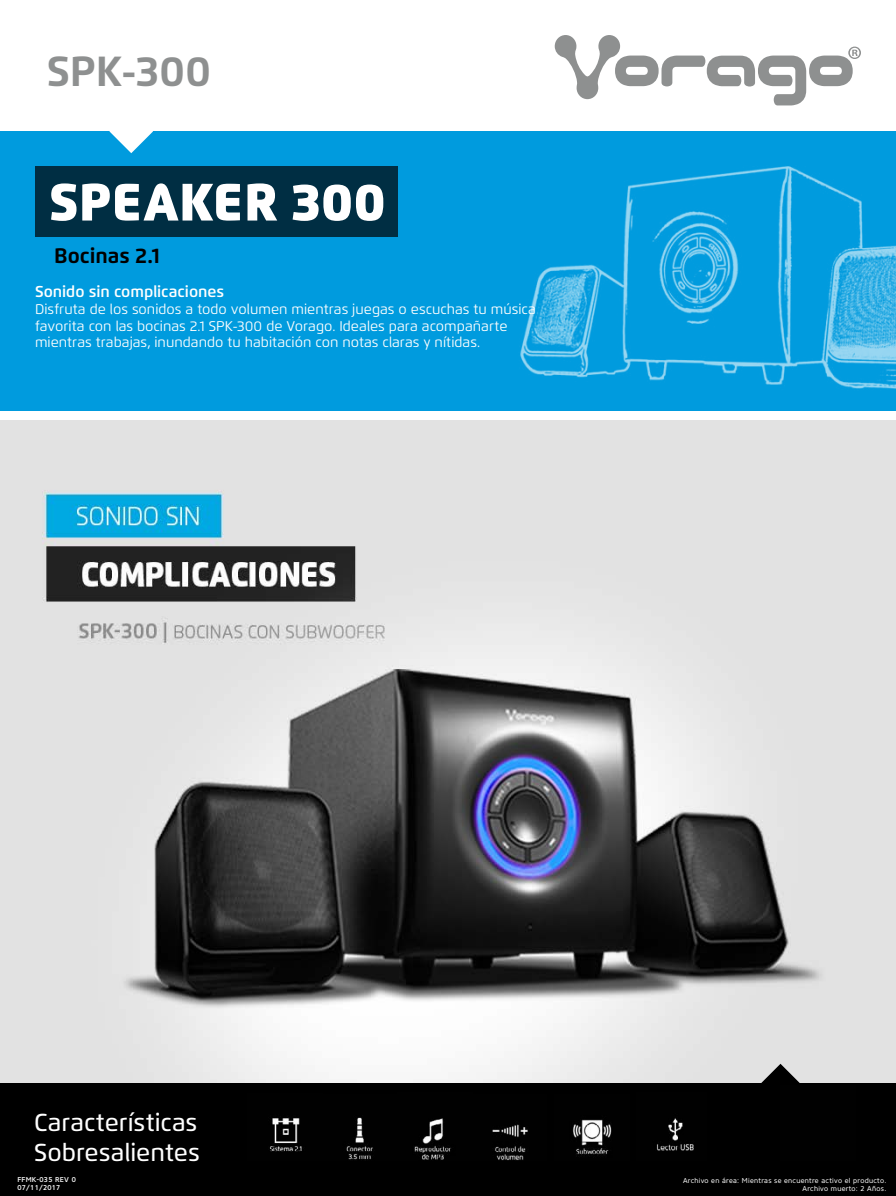
<style>
.page{position:relative;width:896px;height:1196px;background:#fff}
.page>*{position:absolute;margin:0;border:0;box-sizing:border-box;transform-origin:0 0}
.t1{font:900 52.5px "Flexo";color:#fff}
.t2{font:700 42px "Flexo";color:#8e9090}
.t3{font:500 24.5px/29.4px "Flexo";color:#fff}
.t4{font:700 21px "Flexo";color:#000}
.t5{font:600 15.75px "Flexo";color:#fff}
.t6{font:14px/16.8px "Flexo";color:#fff}
.t7{font:7px/7.9px "Core Sans N45";letter-spacing:.04em;color:#fff;text-align:right}
.t8{font:500 7px/7.9px "Core Sans N55";letter-spacing:.04em;color:#fff}
</style>
<div class="page">
<div style="left:0;top:1082px;width:896px;height:113px;background:#000"></div>
<img style="left:0;top:131px;width:896px;height:280px">
<img style="left:0;top:420px;width:896px;height:661px">
<svg style="left:109px;top:131px;width:44px;height:22px"></svg>
<div style="left:35px;top:166px;width:362px;height:70px;background:#002e43"></div>
<svg style="left:759px;top:1063px;width:43px;height:20px"></svg>
<img style="left:270px;top:1117px;width:181px;height:43px">
<img style="left:573px;top:1119px;width:39px;height:36px">
<img style="left:656px;top:1118px;width:38px;height:33px">
<img style="left:492px;top:1124px;width:36px;height:36px">
<svg style="left:555px;top:35px;width:306px;height:70px"></svg>
<h2 class="t2" style="left:47px;top:45px;width:166px">SPK-300</h2>
<h1 class="t1" style="left:49px;top:170px;width:338px">SPEAKER 300</h1>
<h3 class="t4" style="left:54px;top:242px;width:107px">Bocinas 2.1</h3>
<p class="t5" style="left:35px;top:282px;width:191px">Sonido sin complicaciones</p>
<p class="t6" style="left:35px;top:300px;width:502px">Disfruta de los sonidos a todo volumen mientras juegas o escuchas tu música favorita con las bocinas 2.1 SPK-300 de Vorago. Ideales para acompañarte mientras trabajas, inundando tu habitación con notas claras y nítidas.</p>
<h3 class="t3" style="left:34px;top:1107px;width:167px">Características<br>Sobresalientes</h3>
<p class="t8" style="left:18px;top:1175px;width:60px">FFMK-035 REV 0<br>07/11/2017</p>
<p class="t7" style="left:683px;top:1176px;width:205px">Archivo en área: Mientras se encuentre activo el producto.<br>Archivo muerto: 2 Años.</p>
</div>
